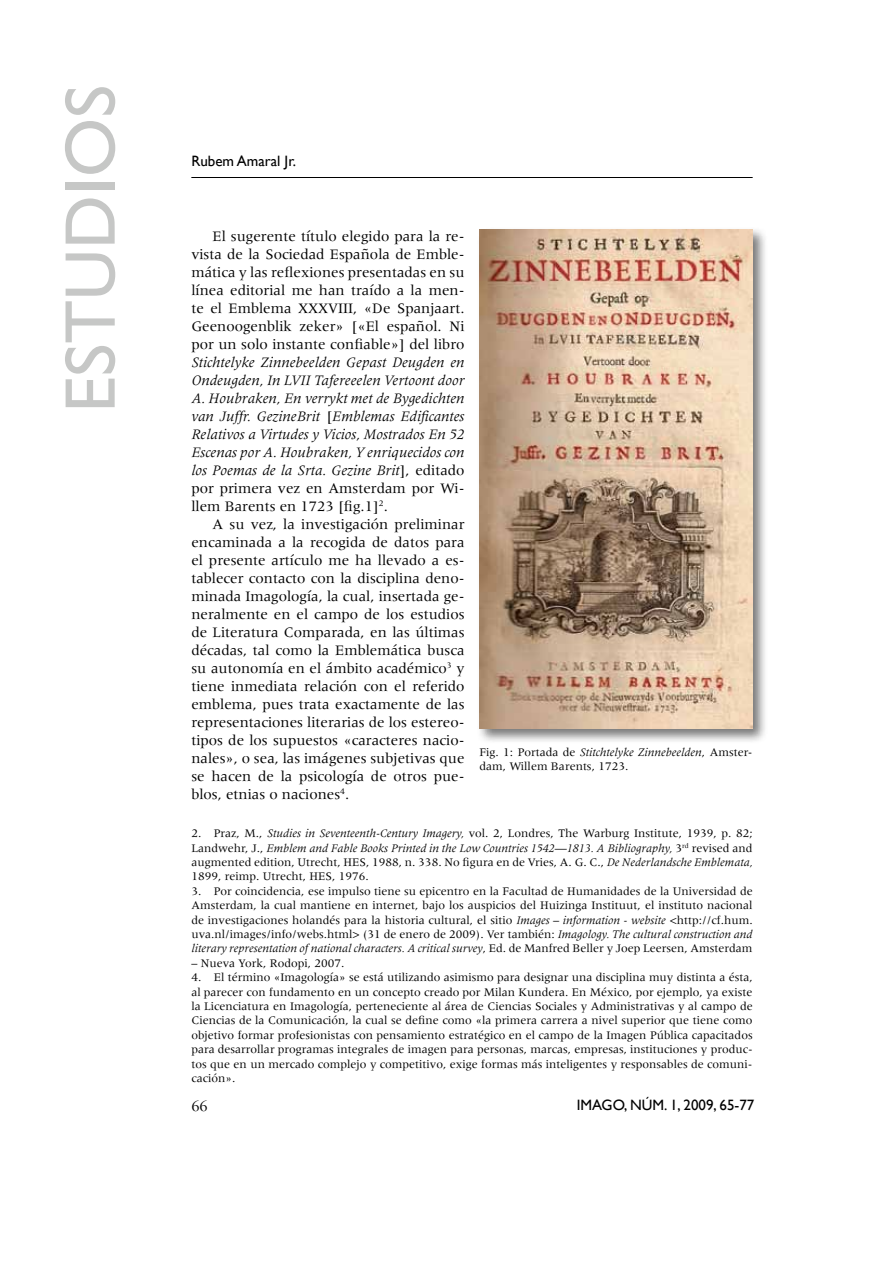
<style>
.page{position:relative;width:893px;height:1263px;background:#fff}
.page>*{position:absolute;margin:0;border:0;box-sizing:border-box;transform-origin:0 0}
.t1{font:72px "Gill Sans";color:#c6c7c6}
.t2{font:18px "Perpetua";color:#000}
.t3{font:15px/18px "Meridien";color:#000;text-align:justify}
.t4{font:italic 15px/18px "Meridien";color:#000;text-align:justify}
.t5{font:15px "Gill Sans";color:#000}
.t6{font:12px/14.4px "Meridien";color:#000;text-align:justify}
.s1{font-style:normal}
.s2{font-style:italic}
</style>
<div class="page">
<hr style="left:191px;top:177px;width:562px;height:1px;background:#000">
<div style="left:476px;top:226px;width:292px;height:517px;background:#000;opacity:.53"></div>
<img style="left:479px;top:230px;width:274px;height:499px">
<h1 class="t1" style="left:48px;top:413px;width:329px;rotate:-90deg">Estudios</h1>
<p class="t5" style="left:191px;top:152px;width:106px">Rubem Amaral Jr.</p>
<p class="t3" style="left:191px;top:227px;width:275px;text-indent:21px">El sugerente título elegido para la re&shy;vista de la Sociedad Española de Emble&shy;mática y las reflexiones presentadas en su línea editorial me han traído a la men&shy;te el Emblema XXXVIII, «De Spanjaart.<br>Geenoogenblik zeker» [«El español. Ni por un solo instante confiable»] del libro</p>
<p class="t4" style="left:191px;top:354px;width:275px">Stichtelyke Zinnebeelden Gepast Deugden en Ondeugden, In LVII Tafereeelen Vertoont door A. Houbraken, En verrykt met de Bygedichten van Juffr. GezineBrit <span class="s1">[</span>Emblemas Edificantes Relativos a Virtudes y Vicios, Mostrados En 52<br>Escenas por A. Houbraken, Y enriquecidos con los Poemas de la Srta. Gezine Brit<span class="s1">], editado por primera vez en Amsterdam por Wi&shy;llem Barents en 1723 [fig.1]</span><sup>2</sup><span class="s1">.</span></p>
<p class="t3" style="left:191px;top:515px;width:275px;text-indent:21px">A su vez, la investigación preliminar encaminada a la recogida de datos para el presente artículo me ha llevado a es&shy;tablecer contacto con la disciplina deno&shy;minada Imagología, la cual, insertada ge&shy;neralmente en el campo de los estudios de Literatura Comparada, en las últimas décadas, tal como la Emblemática busca su autonomía en el ámbito académico<sup>3</sup> y tiene inmediata relación con el referido emblema, pues trata exactamente de las representaciones literarias de los estereo&shy;tipos de los supuestos «caracteres nacio&shy;nales», o sea, las imágenes subjetivas que se hacen de la psicología de otros pue&shy;blos, etnias o naciones<sup>4</sup>.</p>
<p class="t6" style="left:191px;top:826px;width:563px">2. Praz, M., <span class="s2">Studies in Seventeenth-Century Imagery,</span> vol. 2, Londres, The Warburg Institute, 1939, p. 82; Landwehr, J., <span class="s2">Emblem and Fable Books Printed in the Low Countries 1542—1813. A Bibliography,</span> 3<sup>rd</sup> revised and augmented edition, Utrecht, HES, 1988, n. 338. No figura en de Vries, A. G. C., <span class="s2">De Nederlandsche Emblemata, </span>1899, reimp. Utrecht, HES, 1976.</p>
<p class="t6" style="left:191px;top:884px;width:563px">3. Por coincidencia, ese impulso tiene su epicentro en la Facultad de Humanidades de la Universidad de Amsterdam, la cual mantiene en internet, bajo los auspicios del Huizinga Instituut, el instituto nacional de investigaciones holandés para la historia cultural, el sitio <span class="s2">Images – information - website</span> &lt;http://cf.hum. uva.nl/images/info/webs.html&gt; (31 de enero de 2009). Ver también: <span class="s2">Imagology. The cultural construction and literary representation of national characters. A critical survey</span>, Ed. de Manfred Beller y Joep Leersen, Amsterdam</p>
<p class="t6" style="left:191px;top:956px;width:155px">– Nueva York, Rodopi, 2007.</p>
<p class="t6" style="left:191px;top:970px;width:563px">4. El término «Imagología» se está utilizando asimismo para designar una disciplina muy distinta a ésta, al parecer con fundamento en un concepto creado por Milan Kundera. En México, por ejemplo, ya existe la Licenciatura en Imagología, perteneciente al área de Ciencias Sociales y Administrativas y al campo de Ciencias de la Comunicación, la cual se define como «la primera carrera a nivel superior que tiene como objetivo formar profesionistas con pensamiento estratégico en el campo de la Imagen Pública capacitados para desarrollar programas integrales de imagen para personas, marcas, empresas, instituciones y produc&shy;tos que en un mercado complejo y competitivo, exige formas más inteligentes y responsables de comuni&shy;cación».</p>
<p class="t6" style="left:479px;top:745px;width:275px">Fig. 1: Portada de <span class="s2">Stitchtelyke Zinnebeelden</span>, Amster&shy;dam, Willem Barents, 1723.</p>
<h2 class="t2" style="left:191px;top:1094px;width:18px">66</h2>
<p class="t5" style="left:577px;top:1096px;width:179px">IMAGO, NÚM. 1, 2009, 65-77</p>
</div>
